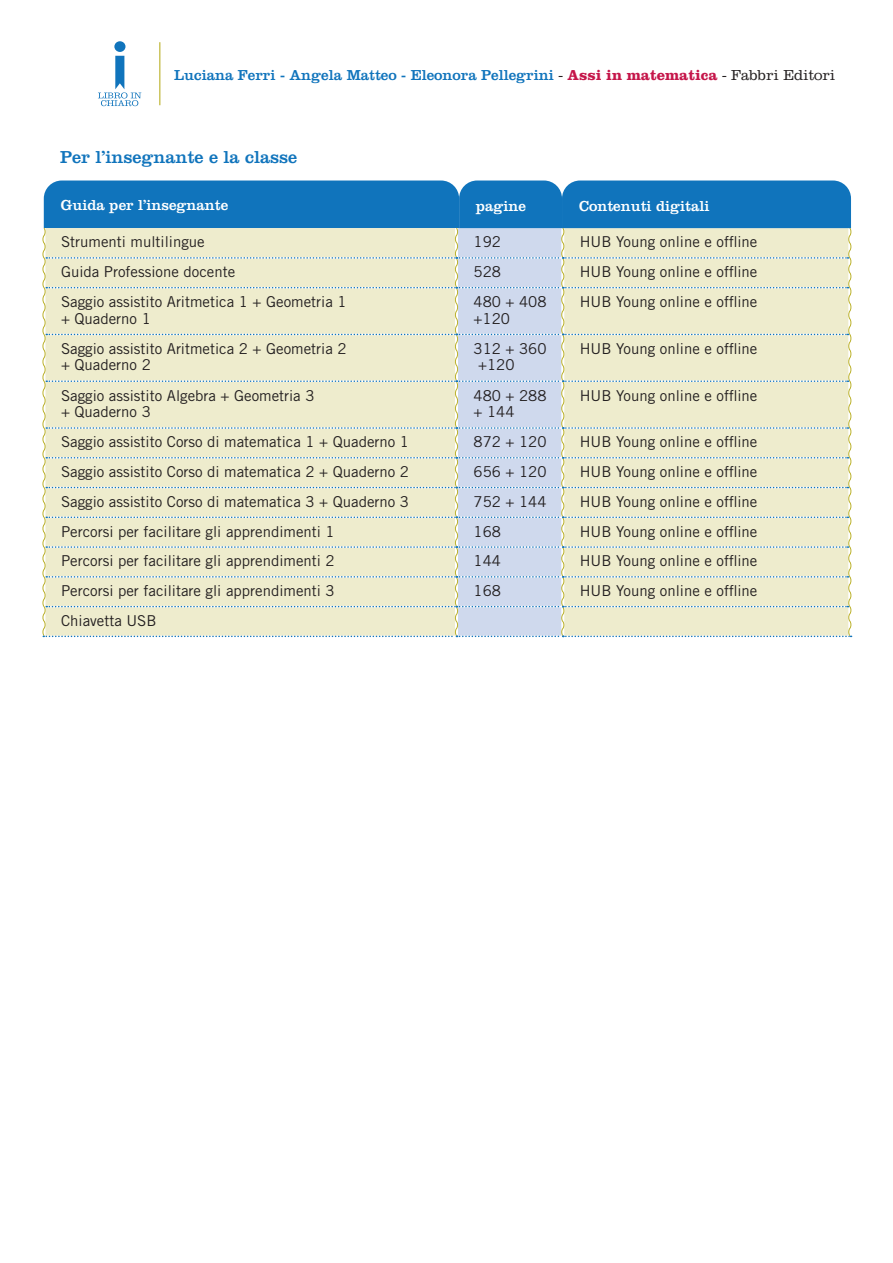
<style>
.page{position:relative;width:893px;height:1263px;background:#fff}
.page>*{position:absolute;margin:0;border:0;box-sizing:border-box;transform-origin:0 0}
.t1{font:18px "Clarendon";color:#1074bc}
.t2{font:15px/16.5px "Trade Gothic LT Std";color:#231f20}
.t3{font:15px "Clarendon";color:#1074bc}
.t4{font:15px "Clarendon";color:#fff}
.s1{font-weight:300;color:#231f20}
.s2{font-weight:700;color:#c5164a}
</style>
<div class="page">
<hr style="left:159px;top:42px;width:1px;height:63px;background:#bbb12a">
<div style="left:114px;top:41px;width:11px;height:11px;background:#1074bc;border-radius:50%"></div>
<svg style="left:98px;top:56px;width:43px;height:50px"></svg>
<svg style="left:42px;top:180px;width:810px;height:457px;background:#d1dccf"></svg>
<p class="t3" style="left:174px;top:66px;width:662px">Luciana Ferri - Angela Matteo - Eleonora Pellegrini <span class="s1">-</span> <span class="s2">Assi in matematica</span> <span class="s1">- Fabbri Editori</span></p>
<p class="t1" style="left:60px;top:146px;width:238px">Per l’insegnante e la classe</p>
<p class="t4" style="left:61px;top:196px;width:169px">Guida per l’insegnante</p>
<p class="t2" style="left:61px;top:234px;width:145px">Strumenti multilingue</p>
<p class="t2" style="left:473px;top:234px;width:29px">192</p>
<p class="t2" style="left:580px;top:234px;width:179px">HUB Young online e offline</p>
<p class="t2" style="left:61px;top:263px;width:176px">Guida Professione docente</p>
<p class="t2" style="left:473px;top:263px;width:29px">528</p>
<p class="t2" style="left:580px;top:263px;width:179px">HUB Young online e offline</p>
<p class="t2" style="left:61px;top:293px;width:287px">Saggio assistito Aritmetica 1 + Geometria 1 + Quaderno 1</p>
<p class="t2" style="left:473px;top:293px;width:75px">480 + 408 +120</p>
<p class="t2" style="left:580px;top:293px;width:179px">HUB Young online e offline</p>
<p class="t2" style="left:61px;top:340px;width:287px">Saggio assistito Aritmetica 2 + Geometria 2 + Quaderno 2</p>
<p class="t2" style="left:478px;top:340px;width:70px;text-indent:-5px">312 + 360 +120</p>
<p class="t2" style="left:580px;top:340px;width:179px">HUB Young online e offline</p>
<p class="t2" style="left:61px;top:387px;width:255px">Saggio assistito Algebra + Geometria 3 + Quaderno 3</p>
<p class="t2" style="left:473px;top:387px;width:75px">480 + 288 + 144</p>
<p class="t2" style="left:580px;top:387px;width:179px">HUB Young online e offline</p>
<p class="t2" style="left:61px;top:434px;width:350px">Saggio assistito Corso di matematica 1 + Quaderno 1</p>
<p class="t2" style="left:473px;top:434px;width:75px">872 + 120</p>
<p class="t2" style="left:580px;top:434px;width:179px">HUB Young online e offline</p>
<p class="t2" style="left:61px;top:463px;width:350px">Saggio assistito Corso di matematica 2 + Quaderno 2</p>
<p class="t2" style="left:473px;top:463px;width:75px">656 + 120</p>
<p class="t2" style="left:580px;top:463px;width:179px">HUB Young online e offline</p>
<p class="t2" style="left:61px;top:493px;width:350px">Saggio assistito Corso di matematica 3 + Quaderno 3</p>
<p class="t2" style="left:473px;top:493px;width:75px">752 + 144</p>
<p class="t2" style="left:580px;top:493px;width:179px">HUB Young online e offline</p>
<p class="t2" style="left:61px;top:523px;width:275px">Percorsi per facilitare gli apprendimenti 1</p>
<p class="t2" style="left:473px;top:523px;width:29px">168</p>
<p class="t2" style="left:580px;top:523px;width:179px">HUB Young online e offline</p>
<p class="t2" style="left:61px;top:553px;width:275px">Percorsi per facilitare gli apprendimenti 2</p>
<p class="t2" style="left:473px;top:553px;width:29px">144</p>
<p class="t2" style="left:580px;top:553px;width:179px">HUB Young online e offline</p>
<p class="t2" style="left:61px;top:582px;width:275px">Percorsi per facilitare gli apprendimenti 3</p>
<p class="t2" style="left:473px;top:582px;width:29px">168</p>
<p class="t2" style="left:580px;top:582px;width:179px">HUB Young online e offline</p>
<p class="t2" style="left:61px;top:612px;width:97px">Chiavetta USB</p>
<p class="t4" style="left:476px;top:197px;width:52px">pagine</p>
<p class="t4" style="left:579px;top:197px;width:132px">Contenuti digitali</p>
</div>
